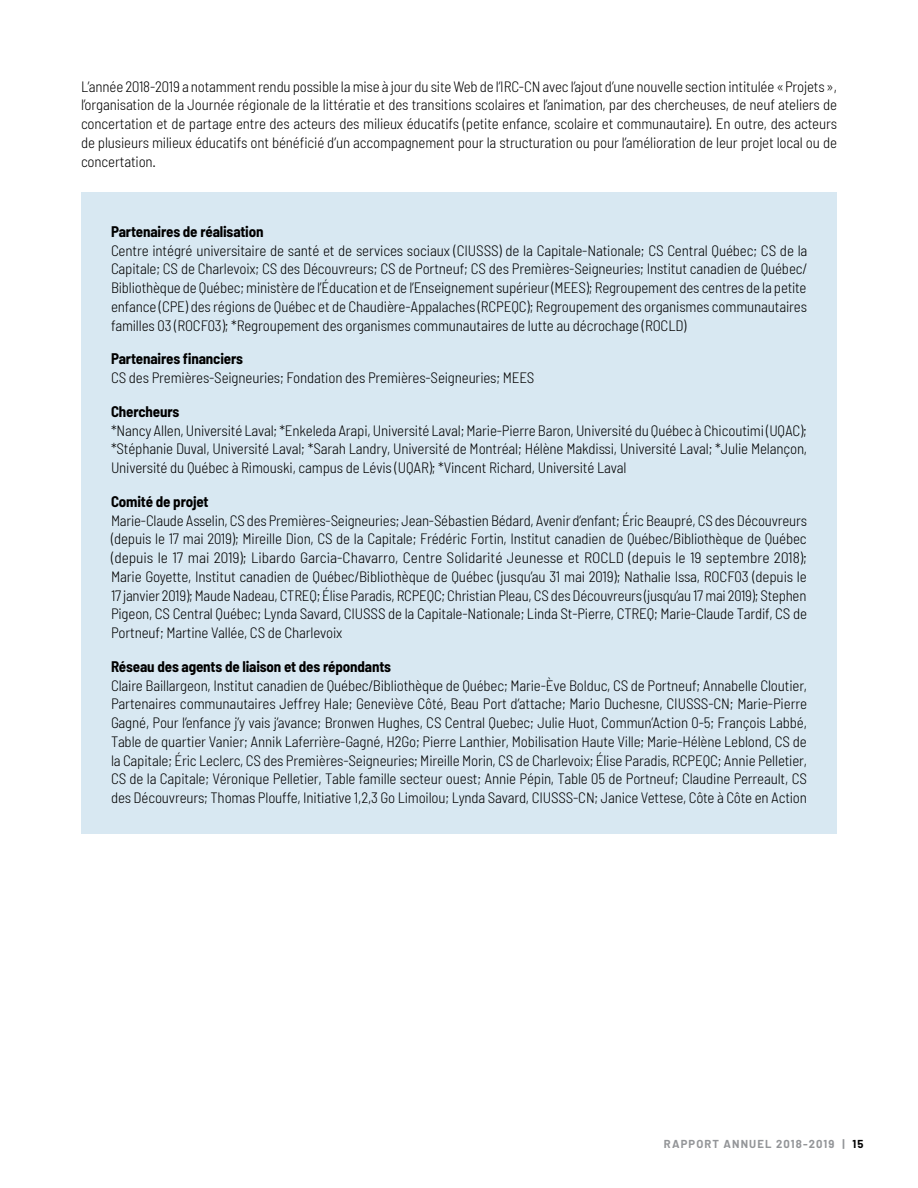
<style>
.page{position:relative;width:918px;height:1188px;background:#fff}
.page>*{position:absolute;margin:0;border:0;box-sizing:border-box;transform-origin:0 0}
.t1{font:300 semi-condensed 15px/18.8px "Barlow";letter-spacing:-.01em;color:#000;text-align:justify}
.t2{font:700 semi-condensed 15px "Barlow";letter-spacing:-.01em;color:#000}
.t3{font:700 11.25px "Barlow";letter-spacing:.1em;color:#939598}
.s1{color:#000}
</style>
<div class="page">
<div style="left:81px;top:192px;width:756px;height:641px;background:#d8e8f2"></div>
<p class="t1" style="left:81px;top:76px;width:758px">L’année 2018-2019 a notamment rendu possible la mise à jour du site Web de l’IRC-CN avec l’ajout d’une nouvelle section intitulée «Projets», l’organisation de la Journée régionale de la littératie et des transitions scolaires et l’animation, par des chercheuses, de neuf ateliers de concertation et de partage entre des acteurs des milieux éducatifs (petite enfance, scolaire et communautaire). En outre, des acteurs de plusieurs milieux éducatifs ont bénéficié d’un accompagnement pour la structuration ou pour l’amélioration de leur projet local ou de concertation.</p>
<p class="t2" style="left:111px;top:222px;width:154px">Partenaires de réalisation</p>
<p class="t1" style="left:111px;top:240px;width:698px">Centre intégré universitaire de santé et de services sociaux (CIUSSS) de la Capitale-Nationale; CS Central Québec; CS de la Capitale; CS de Charlevoix; CS des Découvreurs; CS de Portneuf; CS des Premières-Seigneuries; Institut canadien de Québec/ Bibliothèque de Québec; ministère de l’Éducation et de l’Enseignement supérieur (MEES); Regroupement des centres de la petite enfance (CPE) des régions de Québec et de Chaudière-Appalaches (RCPEQC); Regroupement des organismes communautaires familles 03 (ROCF03); *Regroupement des organismes communautaires de lutte au décrochage (ROCLD)</p>
<p class="t2" style="left:111px;top:350px;width:134px">Partenaires financiers</p>
<p class="t1" style="left:111px;top:368px;width:425px">CS des Premières-Seigneuries; Fondation des Premières-Seigneuries; MEES</p>
<p class="t2" style="left:111px;top:402px;width:70px">Chercheurs</p>
<p class="t1" style="left:111px;top:420px;width:698px">*Nancy Allen, Université Laval; *Enkeleda Arapi, Université Laval; Marie-Pierre Baron, Université du Québec à Chicoutimi (UQAC); *Stéphanie Duval, Université Laval; *Sarah Landry, Université de Montréal; Hélène Makdissi, Université Laval; *Julie Melançon, Université du Québec à Rimouski, campus de Lévis (UQAR); *Vincent Richard, Université Laval</p>
<p class="t2" style="left:111px;top:492px;width:99px">Comité de projet</p>
<p class="t1" style="left:111px;top:510px;width:698px">Marie-Claude Asselin, CS des Premières-Seigneuries; Jean-Sébastien Bédard, Avenir d’enfant; Éric Beaupré, CS des Découvreurs (depuis le 17 mai 2019); Mireille Dion, CS de la Capitale; Frédéric Fortin, Institut canadien de Québec/Bibliothèque de Québec (depuis le 17 mai 2019); Libardo Garcia-Chavarro, Centre Solidarité Jeunesse et ROCLD (depuis le 19 septembre 2018); Marie Goyette, Institut canadien de Québec/Bibliothèque de Québec (jusqu’au 31 mai 2019); Nathalie Issa, ROCF03 (depuis le 17 janvier 2019); Maude Nadeau, CTREQ; Élise Paradis, RCPEQC; Christian Pleau, CS des Découvreurs (jusqu’au 17 mai 2019); Stephen Pigeon, CS Central Québec; Lynda Savard, CIUSSS de la Capitale-Nationale; Linda St-Pierre, CTREQ; Marie-Claude Tardif, CS de Portneuf; Martine Vallée, CS de Charlevoix</p>
<p class="t2" style="left:111px;top:657px;width:282px">Réseau des agents de liaison et des répondants</p>
<p class="t1" style="left:111px;top:675px;width:698px">Claire Baillargeon, Institut canadien de Québec/Bibliothèque de Québec; Marie-Ève Bolduc, CS de Portneuf; Annabelle Cloutier, Partenaires communautaires Jeffrey Hale; Geneviève Côté, Beau Port d’attache; Mario Duchesne, CIUSSS-CN; Marie-Pierre Gagné, Pour l’enfance j’y vais j’avance; Bronwen Hughes, CS Central Quebec; Julie Huot, Commun’Action 0-5; François Labbé, Table de quartier Vanier; Annik Laferrière-Gagné, H2Go; Pierre Lanthier, Mobilisation Haute Ville; Marie-Hélène Leblond, CS de la Capitale; Éric Leclerc, CS des Premières-Seigneuries; Mireille Morin, CS de Charlevoix; Élise Paradis, RCPEQC; Annie Pelletier, CS de la Capitale; Véronique Pelletier, Table famille secteur ouest; Annie Pépin, Table 05 de Portneuf; Claudine Perreault, CS des Découvreurs; Thomas Plouffe, Initiative 1,2,3 Go Limoilou; Lynda Savard, CIUSSS-CN; Janice Vettese, Côte à Côte en Action</p>
<p class="t3" style="left:664px;top:1137px;width:201px">RAPPORT ANNUEL 2018-2019 | <span class="s1">15</span></p>
</div>
